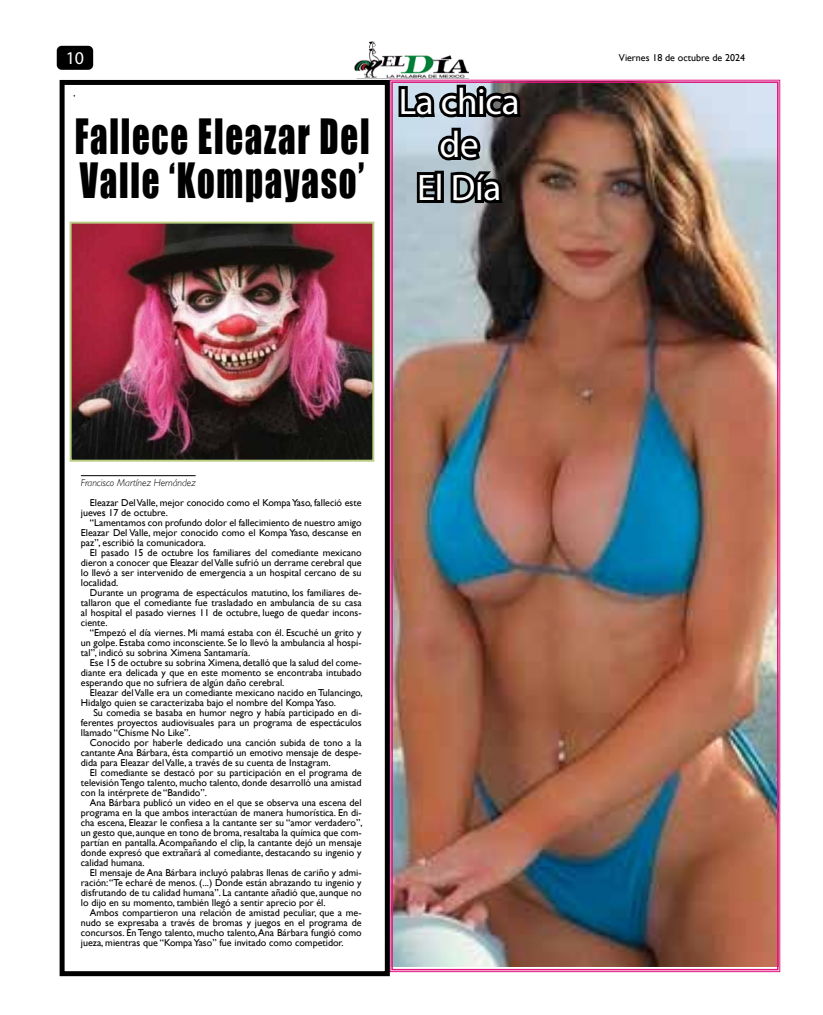
<style>
.page{position:relative;width:823px;height:1015px;background:#fff}
.page>*{position:absolute;margin:0;border:0;box-sizing:border-box;transform-origin:0 0}
.t1{font:44.7px/44px "Impact";letter-spacing:.05em;color:#000;scale:.78 1}
.t2{font:37px/43px "Myriad Pro";letter-spacing:-.01em;color:#fff;text-align:center}
.t3{font:18px "Myriad Pro";color:#fff}
.t4{font:10px/10px "Gill Sans";color:#000;text-align:justify}
.t5{font:italic 300 10px "Gill Sans";color:#000}
.t6{font:9px "Gill Sans";color:#000}
</style>
<div class="page">
<div style="left:57px;top:46px;width:36px;height:24px;background:#000;border-radius:5px"></div>
<img style="left:369px;top:42px;width:7px;height:7px">
<img style="left:354px;top:49px;width:114px;height:30px">
<img style="left:389px;top:80px;width:390px;height:892px">
<div style="left:391px;top:81px;width:387px;height:889px;border:2px solid #e1157d"></div>
<svg style="left:395px;top:82px;width:129px;height:125px;background:#60646a"></svg>
<div style="left:60px;top:80px;width:329px;height:896px;border:5px solid #000"></div>
<img style="left:73px;top:225px;width:298px;height:234px">
<div style="left:70px;top:222px;width:304px;height:240px;border:2px solid #b8ce82"></div>
<hr style="left:81px;top:475px;width:114px;height:1px;background:#000">
<h3 class="t3" style="left:66px;top:47px;width:20px">10</h3>
<p class="t4" style="left:618px;top:53px;width:128px">Viernes 18 de octubre de 2024</p>
<h2 class="t2" style="left:398px;top:79px;width:122px">La chica de<br>El Día</h2>
<p class="t6" style="left:74px;top:88px;width:3px">,</p>
<h1 class="t1" style="left:75px;top:113px;width:379px">Fallece Eleazar Del<br>Valle ‘Kompayaso’</h1>
<p class="t5" style="left:81px;top:477px;width:116px">Francisco Martínez Hernández</p>
<p class="t4" style="left:81px;top:498px;width:282px;text-indent:9px">Eleazar Del Valle, mejor conocido como el Kompa Yaso, falleció este jueves 17 de octubre.</p>
<p class="t4" style="left:81px;top:518px;width:282px;text-indent:9px">“Lamentamos con profundo dolor el fallecimiento de nuestro amigo Eleazar Del Valle, mejor conocido como el Kompa Yaso, descanse en paz”, escribió la comunicadora.</p>
<p class="t4" style="left:81px;top:548px;width:282px;text-indent:9px">El pasado 15 de octubre los familiares del comediante mexicano dieron a conocer que Eleazar del Valle sufrió un derrame cerebral que lo llevó a ser intervenido de emergencia a un hospital cercano de su localidad.</p>
<p class="t4" style="left:81px;top:588px;width:282px;text-indent:9px">Durante un programa de espectáculos matutino, los familiares de&shy;tallaron que el comediante fue trasladado en ambulancia de su casa al hospital el pasado viernes 11 de octubre, luego de quedar incons&shy;ciente.</p>
<p class="t4" style="left:81px;top:628px;width:282px;text-indent:9px">“Empezó el día viernes. Mi mamá estaba con él. Escuché un grito y un golpe. Estaba como inconsciente. Se lo llevó la ambulancia al hospi&shy;tal”, indicó su sobrina Ximena Santamaría.</p>
<p class="t4" style="left:81px;top:658px;width:282px;text-indent:9px">Ese 15 de octubre su sobrina Ximena, detalló que la salud del come&shy;diante era delicada y que en este momento se encontraba intubado esperando que no sufriera de algún daño cerebral.</p>
<p class="t4" style="left:81px;top:688px;width:283px;text-indent:9px">Eleazar del Valle era un comediante mexicano nacido en Tulancingo,<br>Hidalgo quien se caracterizaba bajo el nombre del Kompa Yaso.</p>
<p class="t4" style="left:81px;top:708px;width:282px;text-indent:12px">Su comedia se basaba en humor negro y había participado en di&shy;ferentes proyectos audiovisuales para un programa de espectáculos llamado “Chisme No Like”.</p>
<p class="t4" style="left:81px;top:738px;width:282px;text-indent:9px">Conocido por haberle dedicado una canción subida de tono a la cantante Ana Bárbara, ésta compartió un emotivo mensaje de despe&shy;dida para Eleazar del Valle, a través de su cuenta de Instagram.</p>
<p class="t4" style="left:81px;top:768px;width:282px;text-indent:9px">El comediante se destacó por su participación en el programa de televisión Tengo talento, mucho talento, donde desarrolló una amistad con la intérprete de “Bandido”.</p>
<p class="t4" style="left:81px;top:798px;width:283px;text-indent:9px">Ana Bárbara publicó un video en el que se observa una escena del programa en la que ambos interactúan de manera humorística. En di&shy;cha escena, Eleazar le confiesa a la cantante ser su “amor verdadero”, un gesto que, aunque en tono de broma, resaltaba la química que com&shy;partían en pantalla. Acompañando el clip, la cantante dejó un mensaje donde expresó que extrañará al comediante, destacando su ingenio y calidad humana.</p>
<p class="t4" style="left:81px;top:868px;width:282px;text-indent:9px">El mensaje de Ana Bárbara incluyó palabras llenas de cariño y admi&shy;ración: “Te echaré de menos. (...) Donde están abrazando tu ingenio y disfrutando de tu calidad humana”. La cantante añadió que, aunque no lo dijo en su momento, también llegó a sentir aprecio por él.</p>
<p class="t4" style="left:81px;top:908px;width:282px;text-indent:9px">Ambos compartieron una relación de amistad peculiar, que a me&shy;nudo se expresaba a través de bromas y juegos en el programa de concursos. En Tengo talento, mucho talento, Ana Bárbara fungió como jueza, mientras que “Kompa Yaso” fue invitado como competidor.</p>
</div>
